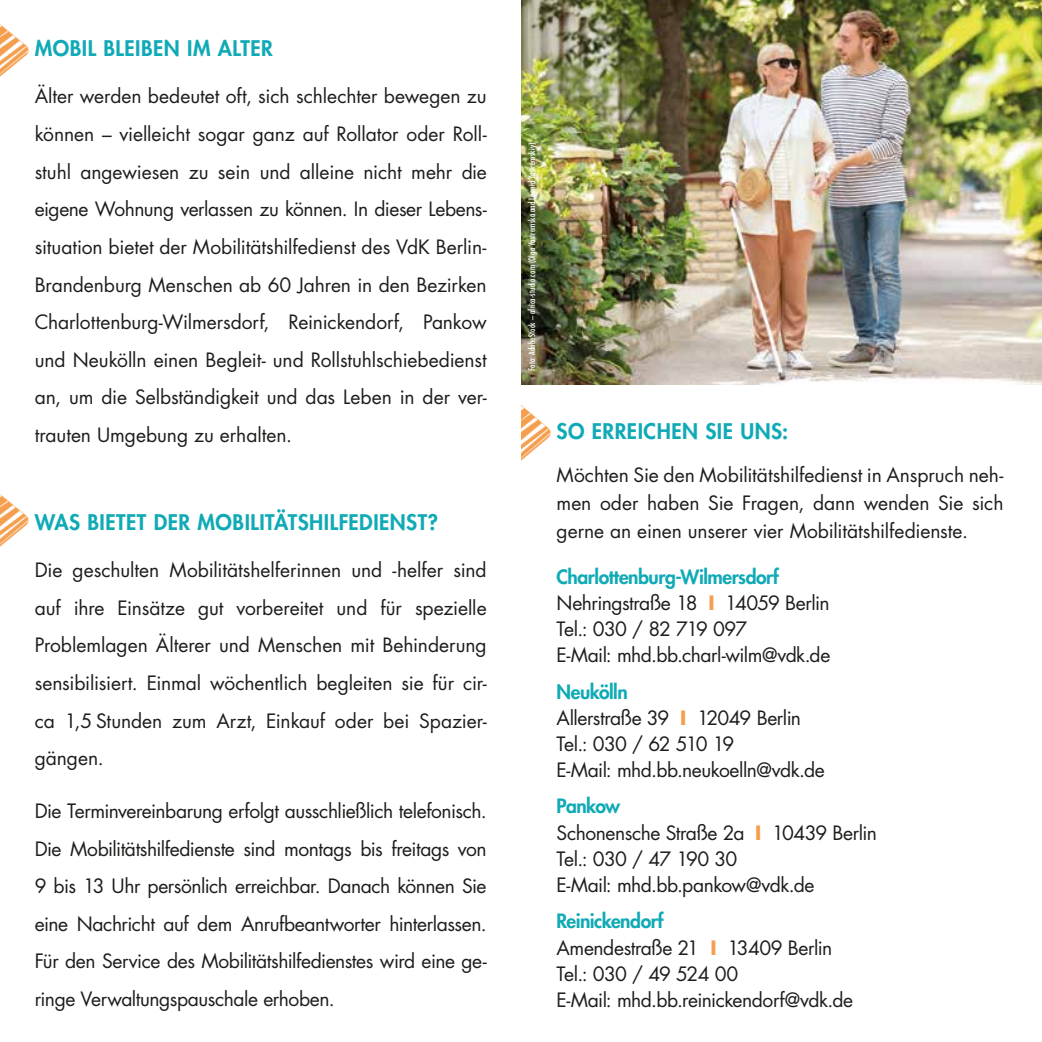
<style>
.page{position:relative;width:1042px;height:1042px;background:#fff}
.page>*{position:absolute;margin:0;border:0;box-sizing:border-box;transform-origin:0 0}
.t1{font:800 21px "Futura Std";letter-spacing:.02em;color:#10aab6}
.t2{font:19.25px/37.6px "Futura Std";letter-spacing:-.02em;color:#1d1d1b;text-align:justify}
.t3{font:condensed 8.75px "Futura Std";letter-spacing:.025em;color:#fff}
.s1{font-weight:800;color:#10aab6}
.s2{font-weight:700;color:#f59e4e}
</style>
<div class="page">
<img style="left:0;top:24px;width:29px;height:53px">
<img style="left:0;top:494px;width:29px;height:53px">
<img style="left:521px;top:405px;width:30px;height:56px">
<img style="left:521px;top:0;width:521px;height:385px">
<p class="t1" style="left:35px;top:35px;width:240px">MOBIL BLEIBEN IM ALTER</p>
<p class="t2" style="left:35px;top:78px;width:453px">Älter werden bedeutet oft, sich schlechter bewegen zu können – vielleicht sogar ganz auf Rollator oder Roll&shy;stuhl angewiesen zu sein und alleine nicht mehr die eigene Wohnung verlassen zu können. In dieser Lebens&shy;situation bietet der Mobilitätshilfedienst des VdK Berlin-Brandenburg Menschen ab 60 Jahren in den Bezirken Charlottenburg-Wilmersdorf, Reinickendorf, Pankow und Neukölln einen Begleit- und Rollstuhlschiebedienst an, um die Selbständigkeit und das Leben in der ver&shy;trauten Umgebung zu erhalten.</p>
<p class="t1" style="left:35px;top:508px;width:405px">WAS BIETET DER MOBILITÄTSHILFEDIENST?</p>
<p class="t2" style="left:35px;top:551px;width:453px">Die geschulten Mobilitätshelferinnen und -helfer sind auf ihre Einsätze gut vorbereitet und für spezielle Problemlagen Älterer und Menschen mit Behinderung sensibilisiert. Einmal wöchentlich begleiten sie für cir&shy;ca 1,5 Stunden zum Arzt, Einkauf oder bei Spazier&shy;gängen.</p>
<p class="t2" style="left:35px;top:792px;width:453px">Die Terminvereinbarung erfolgt ausschließlich telefonisch.<br>Die Mobilitätshilfedienste sind montags bis freitags von 9 bis 13 Uhr persönlich erreichbar. Danach können Sie eine Nachricht auf dem Anrufbeantworter hinterlassen.<br>Für den Service des Mobilitätshilfedienstes wird eine ge&shy;ringe Verwaltungspauschale erhoben.</p>
<p class="t3" style="left:527px;top:371px;width:230px;rotate:-90deg">Foto: AdobeStock – africa-studio.com (Olga Yastremska and Leonid Yastremskiy)</p>
<p class="t1" style="left:556px;top:418px;width:233px">SO ERREICHEN SIE UNS:</p>
<p class="t2" style="left:556px;top:461px;width:448px;line-height:28px">Möchten Sie den Mobilitätshilfedienst in Anspruch neh&shy;men oder haben Sie Fragen, dann wenden Sie sich gerne an einen unserer vier Mobilitätshilfedienste.</p>
<p class="t2" style="left:556px;top:563px;width:275px;line-height:26.2px;text-align:left"><span class="s1">Charlottenburg-Wilmersdorf<br></span>Nehringstraße 18 <span class="s2">I</span> 14059 Berlin<br>Tel.: 030 / 82 719 097<br>E-Mail: mhd.bb.charl-wilm@vdk.de</p>
<p class="t2" style="left:556px;top:678px;width:270px;line-height:26.2px;text-align:left"><span class="s1">Neukölln<br></span>Allerstraße 39 <span class="s2">I</span> 12049 Berlin<br>Tel.: 030 / 62 510 19<br>E-Mail: mhd.bb.neukoelln@vdk.de</p>
<p class="t2" style="left:556px;top:793px;width:322px;line-height:26.2px;text-align:left"><span class="s1">Pankow<br></span>Schonensche Straße 2a <span class="s2">I</span> 10439 Berlin<br>Tel.: 030 / 47 190 30<br>E-Mail: mhd.bb.pankow@vdk.de</p>
<p class="t2" style="left:556px;top:908px;width:298px;line-height:26.2px;text-align:left"><span class="s1">Reinickendorf<br></span>Amendestraße 21 <span class="s2">I</span> 13409 Berlin<br>Tel.: 030 / 49 524 00<br>E-Mail: mhd.bb.reinickendorf@vdk.de</p>
</div>
